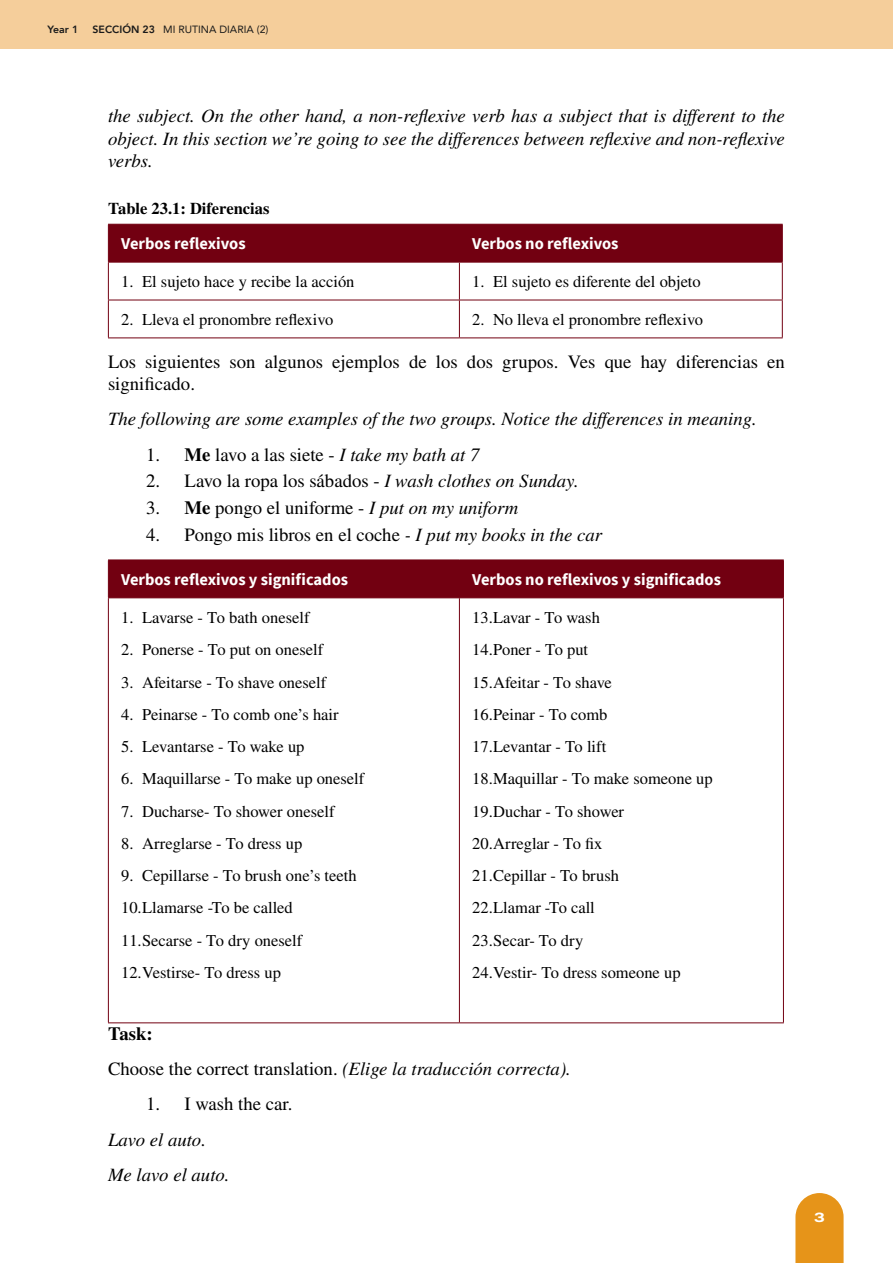
<style>
.page{position:relative;width:893px;height:1263px;background:#fff}
.page>*{position:absolute;margin:0;border:0;box-sizing:border-box;transform-origin:0 0}
.t1{font:18.75px/22.5px "STIX General";color:#000}
.t2{font:italic 18.75px/22.5px "STIX General";color:#000;text-align:justify}
.t3{font:16.5px/32.2px "STIX General";color:#000}
.t4{font:700 16.5px "Source Sans Pro";color:#fff}
.t5{font:700 16.5px "STIX General";color:#000}
.t6{font:800 13.5px "Archivo Expanded";color:#fff}
.t7{font:10.5px "Avenir";color:#1a1a1a}
.t8{font:800 10.5px "Avenir";color:#1a1a1a}
.s1{font-weight:800}
.s2{font-weight:700}
.s3{font-style:italic}
</style>
<div class="page">
<div style="left:0;top:0;width:893px;height:49px;background:#f5ce9b"></div>
<svg style="left:795px;top:1193px;width:49px;height:70px;background:#e89d2e"></svg>
<div style="left:109px;top:225px;width:673px;height:37px;background:#720011"></div>
<hr style="left:459px;top:225px;width:1px;height:37px;background:#720011">
<hr style="left:459px;top:262px;width:1px;height:38px;background:#720011">
<hr style="left:108px;top:300px;width:351px;height:1px;background:#720011">
<hr style="left:459px;top:300px;width:324px;height:1px;background:#720011">
<hr style="left:459px;top:300px;width:1px;height:37px;background:#720011">
<hr style="left:108px;top:262px;width:1px;height:38px;background:#720011">
<hr style="left:782px;top:262px;width:1px;height:38px;background:#720011">
<hr style="left:108px;top:300px;width:1px;height:37px;background:#720011">
<hr style="left:782px;top:300px;width:1px;height:37px;background:#720011">
<hr style="left:108px;top:337px;width:351px;height:1px;background:#720011">
<hr style="left:459px;top:337px;width:324px;height:1px;background:#720011">
<hr style="left:108px;top:224px;width:351px;height:1px;background:#720011">
<hr style="left:108px;top:225px;width:1px;height:37px;background:#720011">
<hr style="left:459px;top:224px;width:324px;height:1px;background:#720011">
<hr style="left:782px;top:225px;width:1px;height:37px;background:#720011">
<hr style="left:108px;top:262px;width:351px;height:1px;background:#720011">
<hr style="left:459px;top:262px;width:324px;height:1px;background:#720011">
<div style="left:109px;top:561px;width:674px;height:36px;background:#720011"></div>
<hr style="left:459px;top:560px;width:1px;height:37px;background:#720011">
<hr style="left:459px;top:598px;width:1px;height:424px;background:#720011">
<hr style="left:108px;top:598px;width:1px;height:424px;background:#720011">
<hr style="left:783px;top:598px;width:1px;height:424px;background:#720011">
<hr style="left:108px;top:1022px;width:351px;height:1px;background:#720011">
<hr style="left:459px;top:1022px;width:325px;height:1px;background:#720011">
<hr style="left:108px;top:560px;width:351px;height:1px;background:#720011">
<hr style="left:108px;top:560px;width:1px;height:37px;background:#720011">
<hr style="left:459px;top:560px;width:325px;height:1px;background:#720011">
<hr style="left:783px;top:560px;width:1px;height:37px;background:#720011">
<hr style="left:108px;top:597px;width:351px;height:1px;background:#720011">
<hr style="left:459px;top:597px;width:325px;height:1px;background:#720011">
<p class="t8" style="left:48px;top:21px;width:32px">Year 1</p>
<p class="t7" style="left:93px;top:21px;width:177px"><span class="s1">SECCIÓN 23</span> MI RUTINA DIARIA (2)</p>
<p class="t2" style="left:108px;top:104px;width:678px">the subject. On the other hand, a non-reflexive verb has a subject that is different to the object. In this section we’re going to see the differences between reflexive and non-reflexive verbs.</p>
<p class="t5" style="left:108px;top:196px;width:163px">Table 23.1: Diferencias</p>
<p class="t4" style="left:121px;top:233px;width:126px">Verbos reflexivos</p>
<p class="t4" style="left:472px;top:233px;width:148px">Verbos no reflexivos</p>
<p class="t3" style="left:121px;top:266px;width:235px">1. El sujeto hace y recibe la acción</p>
<p class="t3" style="left:472px;top:266px;width:230px">1. El sujeto es diferente del objeto</p>
<p class="t3" style="left:121px;top:304px;width:214px">2. Lleva el pronombre reflexivo</p>
<p class="t3" style="left:472px;top:304px;width:232px">2. No lleva el pronombre reflexivo</p>
<p class="t1" style="left:108px;top:351px;width:678px">Los siguientes son algunos ejemplos de los dos grupos. Ves que hay diferencias en significado.</p>
<p class="t2" style="left:108px;top:407px;width:650px">The following are some examples of the two groups. Notice the differences in meaning.</p>
<p class="t1" style="left:146px;top:444px;width:335px">1. <span class="s2">Me</span> lavo a las siete - <span class="s3">I take my bath at 7</span></p>
<p class="t1" style="left:146px;top:471px;width:434px">2. Lavo la ropa los sábados - <span class="s3">I wash clothes on Sunday.</span></p>
<p class="t1" style="left:146px;top:497px;width:373px">3. <span class="s2">Me</span> pongo el uniforme - <span class="s3">I put on my uniform</span></p>
<p class="t1" style="left:146px;top:524px;width:457px">4. Pongo mis libros en el coche <span class="s3">- I put my books in the car</span></p>
<p class="t4" style="left:121px;top:568px;width:228px">Verbos reflexivos y significados</p>
<p class="t4" style="left:472px;top:568px;width:250px">Verbos no reflexivos y significados</p>
<p class="t3" style="left:121px;top:602px;width:190px">1. Lavarse - To bath oneself</p>
<p class="t3" style="left:121px;top:634px;width:204px">2. Ponerse - To put on oneself</p>
<p class="t3" style="left:121px;top:667px;width:207px">3. Afeitarse - To shave oneself</p>
<p class="t3" style="left:121px;top:699px;width:219px">4. Peinarse - To comb one’s hair</p>
<p class="t3" style="left:121px;top:731px;width:185px">5. Levantarse - To wake up</p>
<p class="t3" style="left:121px;top:763px;width:245px">6. Maquillarse - To make up oneself</p>
<p class="t3" style="left:121px;top:796px;width:215px">7. Ducharse- To shower oneself</p>
<p class="t3" style="left:121px;top:828px;width:183px">8. Arreglarse - To dress up</p>
<p class="t3" style="left:121px;top:860px;width:237px">9. Cepillarse - To brush one’s teeth<br>10.Llamarse -To be called<br>11.Secarse - To dry oneself<br>12.Vestirse- To dress up</p>
<p class="t3" style="left:472px;top:602px;width:242px">13.Lavar - To wash<br>14.Poner - To put<br>15.Afeitar - To shave<br>16.Peinar - To comb<br>17.Levantar - To lift<br>18.Maquillar - To make someone up<br>19.Duchar - To shower<br>20.Arreglar - To fix<br>21.Cepillar - To brush<br>22.Llamar -To call<br>23.Secar- To dry<br>24.Vestir- To dress someone up</p>
<p class="t1" style="left:108px;top:1017px;width:464px;line-height:35.2px"><span class="s2">Task:<br></span>Choose the correct translation. <span class="s3">(Elige la traducción correcta).</span></p>
<p class="t1" style="left:146px;top:1093px;width:148px">1. I wash the car.</p>
<p class="t2" style="left:108px;top:1121px;width:123px;line-height:35.2px">Lavo el auto.<br>Me lavo el auto.</p>
<p class="t6" style="left:814px;top:1207px;width:12px">3</p>
</div>
